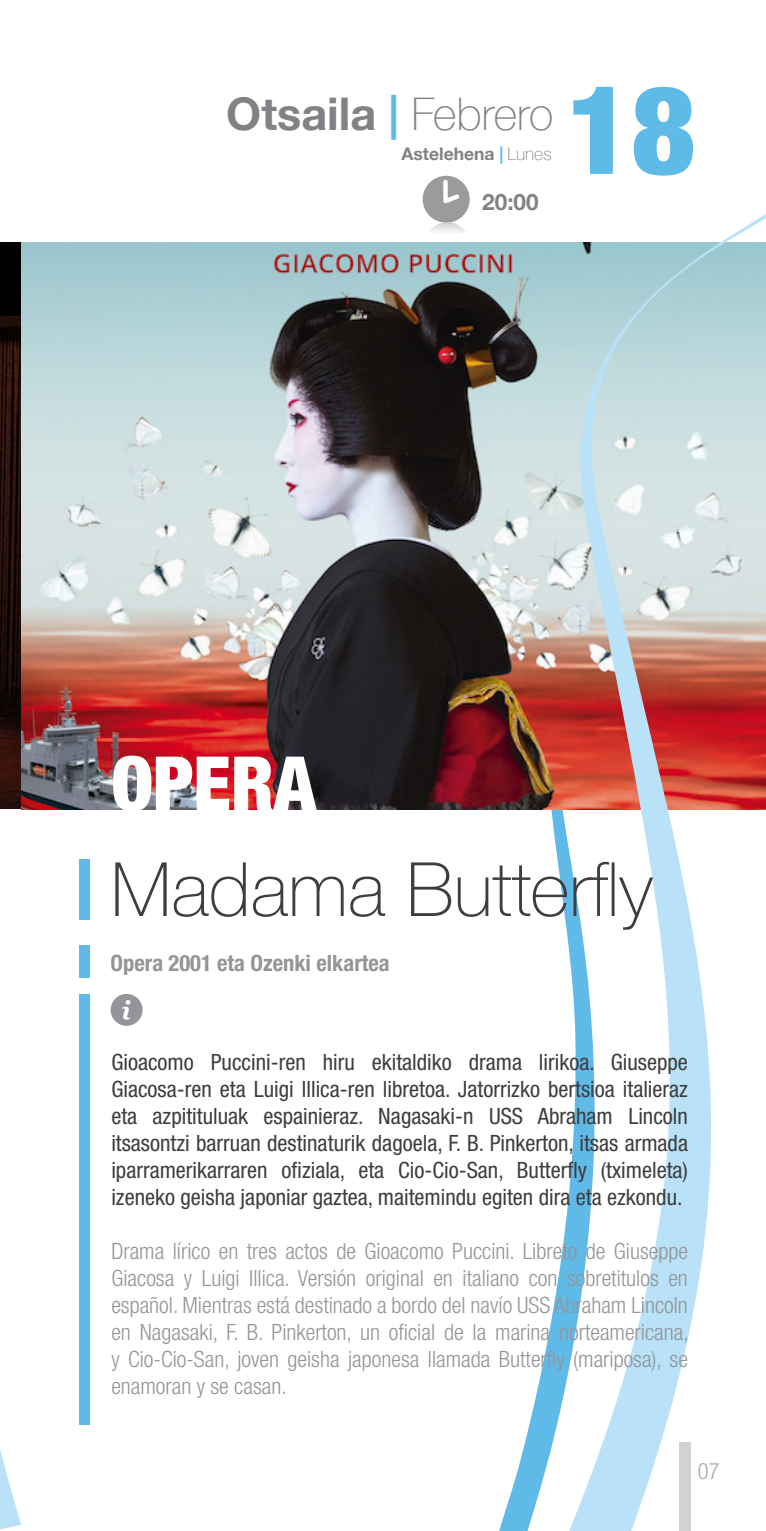
<style>
.page{position:relative;width:766px;height:1531px;background:#fff}
.page>*{position:absolute;margin:0;border:0;box-sizing:border-box;transform-origin:0 0}
.t1{font:900 condensed 123px "Helvetica Neue";color:#60bae8}
.t2{font:100 75px "Helvetica Neue";color:#3e3e3f}
.t3{font:900 condensed 75px "Helvetica Neue";color:#fff}
.t4{font:700 45px "Helvetica Neue";color:#808285}
.t5{font:condensed 22.5px/27px "Helvetica Neue";color:#3e3e3f;text-align:justify}
.t6{font:300 condensed 22.5px/27px "Helvetica Neue";color:#939598;text-align:justify}
.t7{font:700 condensed 22.5px "Helvetica Neue";color:#939598}
.t8{font:700 22.5px "Helvetica Neue";color:#808285}
.t9{font:300 condensed 22.5px "Helvetica Neue";color:#a8a9ad}
.t10{font:700 17.5px "Helvetica Neue";color:#808285}
.s1{color:#60bae8}
.s2{font-weight:100}
</style>
<div class="page">
<svg style="left:0;top:242px;width:21px;height:1288px"></svg>
<svg style="left:499px;top:1378px;width:41px;height:153px"></svg>
<img style="left:21px;top:243px;width:519px;height:567px">
<svg style="left:540px;top:215px;width:225px;height:1316px"></svg>
<div style="left:79px;top:860px;width:11px;height:60px;background:#60bae8"></div>
<div style="left:80px;top:994px;width:10px;height:430px;background:#60bae8"></div>
<svg style="left:111px;top:994px;width:31px;height:32px"></svg>
<div style="left:79px;top:946px;width:11px;height:32px;background:#60bae8"></div>
<div style="left:422px;top:176px;width:47px;height:47px;background:#9c9b9b;border-radius:50%"></div>
<svg style="left:443px;top:177px;width:19px;height:27px"></svg>
<svg style="left:429px;top:222px;width:37px;height:10px"></svg>
<div style="left:679px;top:1442px;width:11px;height:89px;background:#d1d2d4"></div>
<h3 class="t4" style="left:226px;top:78px;width:328px">Otsaila <span class="s1">|</span> <span class="s2">Febrero</span></h3>
<p class="t10" style="left:401px;top:140px;width:152px">Astelehena <span class="s1">|</span> <span class="s2">Lunes</span></p>
<p class="t8" style="left:482px;top:184px;width:58px">20:00</p>
<h1 class="t1" style="left:567px;top:54px;width:129px">18</h1>
<h2 class="t3" style="left:111px;top:737px;width:206px">OPERA</h2>
<h2 class="t2" style="left:111px;top:832px;width:543px">Madama Butterfly</h2>
<p class="t7" style="left:111px;top:950px;width:280px">Opera 2001 eta Ozenki elkartea</p>
<p class="t5" style="left:111px;top:1048px;width:578px">Gioacomo Puccini-ren hiru ekitaldiko drama lirikoa. Giuseppe Giacosa-ren eta Luigi Illica-ren libretoa. Jatorrizko bertsioa italieraz eta azpitituluak espainieraz. Nagasaki-n USS Abraham Lincoln itsasontzi barruan destinaturik dagoela, F. B. Pinkerton, itsas armada iparramerikarraren ofiziala, eta Cio-Cio-San, Butterfly (tximeleta) izeneko geisha japoniar gaztea, maitemindu egiten dira eta ezkondu.</p>
<p class="t6" style="left:111px;top:1237px;width:578px">Drama lírico en tres actos de Gioacomo Puccini. Libreto de Giuseppe Giacosa y Luigi Illica. Versión original en italiano con sobretitulos en español. Mientras está destinado a bordo del navío USS Abraham Lincoln en Nagasaki, F. B. Pinkerton, un oficial de la marina norteamericana, y Cio-Cio-San, joven geisha japonesa llamada Butterfly (mariposa), se enamoran y se casan.</p>
<p class="t9" style="left:697px;top:1458px;width:23px">07</p>
</div>
